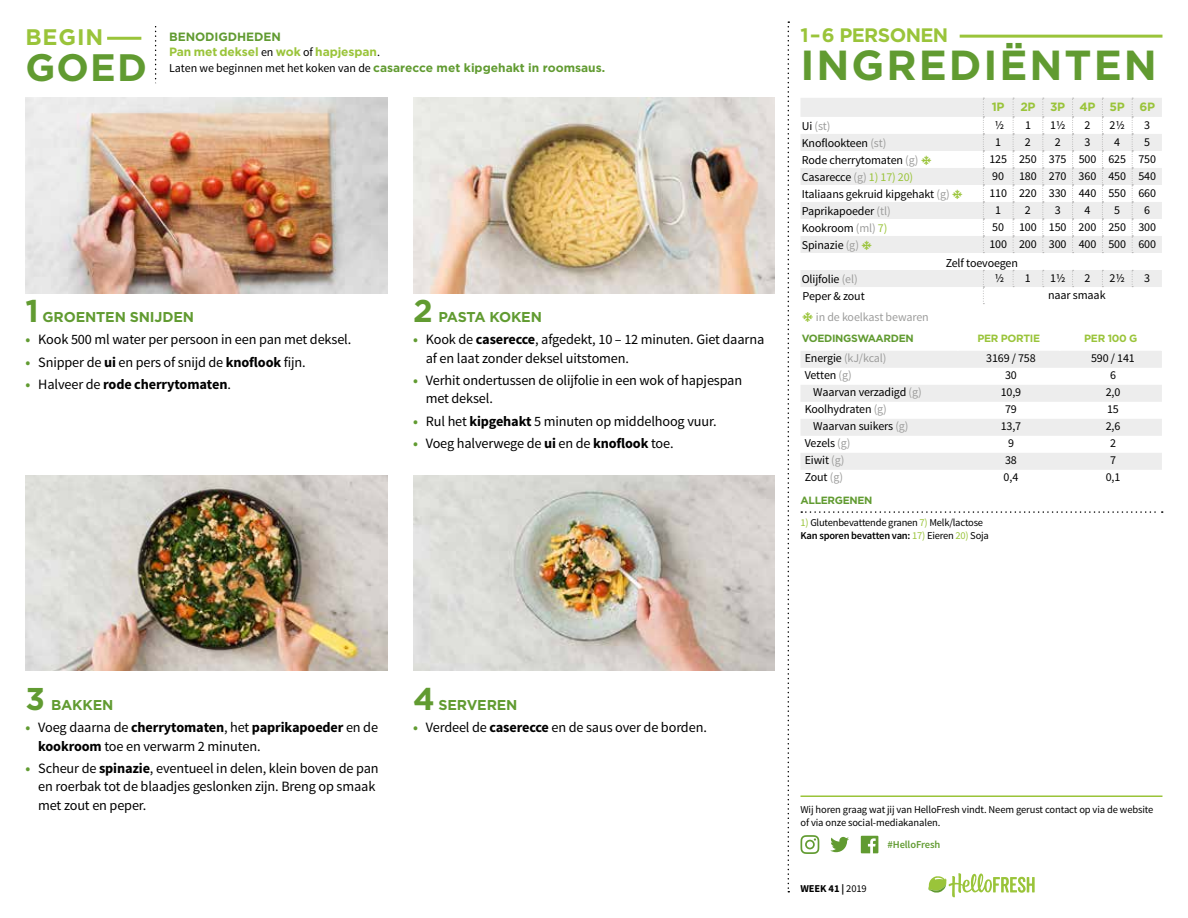
<style>
.page{position:relative;width:1188px;height:918px;background:#fff}
.page>*{position:absolute;margin:0;border:0;box-sizing:border-box;transform-origin:0 0}
.t1{font:700 42px "Gotham";letter-spacing:.05em;color:#619b31}
.t2{font:700 38.25px "Gotham";color:#619b31}
.t3{font:700 22.5px "Gotham";letter-spacing:.04em;color:#9ac43a}
.t4{font:700 19.5px "Gotham";letter-spacing:-.03em;color:#9ac43a}
.t5{font:14.25px/18.3px "Source Sans Pro";letter-spacing:-.01em;color:#000}
.t6{font:700 14.25px "Gotham";letter-spacing:-.01em;color:#619b31}
.t7{font:700 14.25px "Source Sans Pro";letter-spacing:-.01em;color:#000}
.t8{font:12px/18.8px "Source Sans Pro";letter-spacing:-.01em;color:#000}
.t9{font:700 12px/15.6px "Gotham";letter-spacing:-.005em;color:#619b31}
.t10{font:12px "Source Sans Pro";letter-spacing:-.01em;color:#9d9d9c}
.t11{font:700 12px "Gotham";letter-spacing:-.03em;color:#9ac43a}
.t12{font:10.5px/13.5px "Source Sans Pro";letter-spacing:-.01em;color:#000}
.t13{font:700 10.5px "Gotham";letter-spacing:-.03em;color:#619b31}
.t14{font:700 10.5px "Gotham";letter-spacing:-.03em;color:#9ac43a}
.t15{font:600 10.5px "Source Sans Pro";letter-spacing:-.01em;color:#619b31}
.t16{font:700 10.5px "Source Sans Pro";letter-spacing:-.01em;color:#000}
.s1{color:#9ac43a}
.s2{font-family:"Source Sans Pro";font-weight:400;color:#000}
.s3{font-size:31.5px}
.s4{font-weight:700;color:#619b31}
.s5{font-weight:700}
.s6{color:#619b31}
.s7{font-weight:400}
.s8{color:#000}
.s9{color:#9d9d9c}
.s10{font-weight:600}
</style>
<div class="page">
<svg style="left:788px;top:21px;width:1px;height:871px"></svg>
<hr style="left:107px;top:37px;width:34px;height:3px;background:#9ac43a">
<svg style="left:801px;top:835px;width:18px;height:19px"></svg>
<svg style="left:830px;top:837px;width:19px;height:15px"></svg>
<svg style="left:861px;top:836px;width:17px;height:17px"></svg>
<hr style="left:801px;top:795px;width:361px;height:2px;background:#9ac43a">
<svg style="left:928px;top:873px;width:107px;height:24px"></svg>
<hr style="left:960px;top:35px;width:202px;height:3px;background:#9ac43a">
<div style="left:801px;top:270px;width:361px;height:17px;background:#ededed"></div>
<svg style="left:1013px;top:270px;width:1px;height:17px"></svg>
<svg style="left:1042px;top:270px;width:2px;height:17px"></svg>
<svg style="left:1072px;top:270px;width:2px;height:17px"></svg>
<svg style="left:1102px;top:270px;width:1px;height:17px"></svg>
<svg style="left:1132px;top:270px;width:1px;height:17px"></svg>
<svg style="left:983px;top:270px;width:1px;height:34px"></svg>
<svg style="left:801px;top:351px;width:361px;height:119px"></svg>
<svg style="left:801px;top:511px;width:362px;height:2px"></svg>
<img style="left:413px;top:475px;width:362px;height:196px">
<img style="left:26px;top:475px;width:361px;height:196px">
<img style="left:413px;top:98px;width:362px;height:195px">
<img style="left:26px;top:98px;width:361px;height:195px">
<svg style="left:801px;top:98px;width:361px;height:155px"></svg>
<h3 class="t3" style="left:26px;top:23px;width:79px">BEGIN</h3>
<h2 class="t2" style="left:26px;top:42px;width:123px">GOED</h2>
<p class="t9" style="left:169px;top:29px;width:438px">BENODIGDHEDEN<br><span class="s1">Pan met deksel</span> <span class="s2">en</span> <span class="s1">wok</span> <span class="s2">of</span> <span class="s1">hapjespan</span><span class="s2">.<br>Laten we beginnen met het koken van de</span> casarecce met kipgehakt in roomsaus.</p>
<p class="t6" style="left:26px;top:307px;width:170px"><span class="s3">1</span> GROENTEN SNIJDEN</p>
<p class="t5" style="left:26px;top:331px;width:327px"><span class="s4">•</span> Kook 500 ml water per persoon in een pan met deksel.</p>
<p class="t5" style="left:26px;top:353px;width:282px"><span class="s4">•</span> Snipper de <span class="s5">ui</span> en pers of snijd de <span class="s5">knoflook</span> fijn.</p>
<p class="t7" style="left:26px;top:375px;width:207px"><span class="s6">•</span> <span class="s7">Halveer de</span> rode cherrytomaten<span class="s7">.</span></p>
<p class="t6" style="left:413px;top:307px;width:130px"><span class="s3">2</span> PASTA KOKEN</p>
<p class="t5" style="left:426px;top:331px;width:340px;text-indent:-13px"><span class="s4">•</span> Kook de <span class="s5">caserecce</span>, afgedekt, 10 – 12 minuten. Giet daarna af en laat zonder deksel uitstomen.</p>
<p class="t5" style="left:426px;top:371px;width:318px;text-indent:-13px"><span class="s4">•</span> Verhit ondertussen de olijfolie in een wok of hapjespan met deksel.</p>
<p class="t5" style="left:413px;top:412px;width:305px"><span class="s4">•</span> Rul het <span class="s5">kipgehakt</span> 5 minuten op middelhoog vuur.</p>
<p class="t5" style="left:413px;top:435px;width:262px"><span class="s4">•</span> Voeg halverwege de <span class="s5">ui</span> en de <span class="s5">knoflook</span> toe.</p>
<h3 class="t4" style="left:801px;top:22px;width:149px">1 – 6 PERSONEN</h3>
<h1 class="t1" style="left:801px;top:37px;width:358px">INGREDIËNTEN</h1>
<p class="t11" style="left:992px;top:99px;width:14px">1P</p>
<p class="t11" style="left:1020px;top:99px;width:136px">2P 3P 4P 5P 6P</p>
<p class="t10" style="left:802px;top:118px;width:30px"><span class="s8">Ui</span> (st)</p>
<p class="t8" style="left:995px;top:116px;width:11px">1/2</p>
<p class="t8" style="left:1025px;top:116px;width:7px">1</p>
<p class="t8" style="left:1050px;top:116px;width:17px">11/2</p>
<p class="t8" style="left:1085px;top:116px;width:7px">2</p>
<p class="t8" style="left:1110px;top:116px;width:17px">21/2</p>
<p class="t8" style="left:1144px;top:116px;width:7px">3</p>
<p class="t8" style="left:802px;top:134px;width:86px">Knoflookteen <span class="s9">(st)</span></p>
<p class="t8" style="left:995px;top:133px;width:7px">1</p>
<p class="t8" style="left:1025px;top:133px;width:7px">2</p>
<p class="t8" style="left:1055px;top:133px;width:7px">2</p>
<p class="t8" style="left:1085px;top:133px;width:7px">3</p>
<p class="t8" style="left:1114px;top:133px;width:7px">4</p>
<p class="t8" style="left:1144px;top:133px;width:7px">5</p>
<p class="t8" style="left:802px;top:151px;width:118px">Rode cherrytomaten <span class="s9">(g)</span></p>
<p class="t8" style="left:989px;top:150px;width:168px">125 250 375 500 625 750</p>
<p class="t8" style="left:802px;top:168px;width:113px">Casarecce <span class="s9">(g)</span> <span class="s1">1) 17) 20)</span></p>
<p class="t8" style="left:992px;top:167px;width:13px">90</p>
<p class="t8" style="left:1019px;top:167px;width:138px">180 270 360 450 540</p>
<p class="t8" style="left:802px;top:185px;width:150px">Italiaans gekruid kipgehakt <span class="s9">(g)</span></p>
<p class="t8" style="left:989px;top:184px;width:168px">110 220 330 440 550 660</p>
<p class="t8" style="left:802px;top:202px;width:90px">Paprikapoeder <span class="s9">(tl)</span></p>
<p class="t8" style="left:995px;top:201px;width:7px">1</p>
<p class="t8" style="left:1025px;top:201px;width:7px">2</p>
<p class="t8" style="left:1055px;top:201px;width:7px">3</p>
<p class="t8" style="left:1085px;top:201px;width:7px">4</p>
<p class="t8" style="left:1114px;top:201px;width:7px">5</p>
<p class="t8" style="left:1144px;top:201px;width:7px">6</p>
<p class="t8" style="left:802px;top:219px;width:87px">Kookroom <span class="s9">(ml)</span> <span class="s1">7)</span></p>
<p class="t8" style="left:992px;top:218px;width:13px">50</p>
<p class="t8" style="left:1019px;top:218px;width:138px">100 150 200 250 300</p>
<p class="t8" style="left:802px;top:236px;width:59px">Spinazie <span class="s9">(g)</span></p>
<p class="t8" style="left:946px;top:235px;width:212px;text-indent:44px">100 200 300 400 500 600<br>Zelf toevoegen</p>
<p class="t8" style="left:802px;top:270px;width:57px">Olijfolie <span class="s9">(el)</span></p>
<p class="t8" style="left:995px;top:269px;width:11px">1/2</p>
<p class="t8" style="left:1025px;top:269px;width:7px">1</p>
<p class="t8" style="left:1050px;top:269px;width:17px">11/2</p>
<p class="t8" style="left:1085px;top:269px;width:7px">2</p>
<p class="t8" style="left:1110px;top:269px;width:17px">21/2</p>
<p class="t8" style="left:1144px;top:269px;width:7px">3</p>
<p class="t8" style="left:803px;top:287px;width:64px">Peper &amp; zout</p>
<p class="t8" style="left:1048px;top:286px;width:59px">naar smaak</p>
<p class="t10" style="left:816px;top:310px;width:114px">in de koelkast bewaren</p>
<p class="t13" style="left:802px;top:332px;width:114px">VOEDINGSWAARDEN</p>
<p class="t14" style="left:977px;top:332px;width:64px">PER PORTIE</p>
<p class="t14" style="left:1084px;top:332px;width:55px">PER 100 G</p>
<p class="t10" style="left:805px;top:351px;width:83px"><span class="s8">Energie</span> (kJ/kcal)</p>
<p class="t8" style="left:986px;top:349px;width:51px">3169 / 758</p>
<p class="t8" style="left:1091px;top:349px;width:45px">590 / 141</p>
<p class="t8" style="left:805px;top:366px;width:49px">Vetten <span class="s9">(g)</span></p>
<p class="t8" style="left:1005px;top:366px;width:13px">30</p>
<p class="t8" style="left:1110px;top:366px;width:7px">6</p>
<p class="t8" style="left:813px;top:383px;width:110px">Waarvan verzadigd <span class="s9">(g)</span></p>
<p class="t8" style="left:1001px;top:383px;width:22px">10,9</p>
<p class="t8" style="left:1106px;top:383px;width:16px">2,0</p>
<p class="t8" style="left:805px;top:400px;width:84px">Koolhydraten <span class="s9">(g)</span></p>
<p class="t8" style="left:1005px;top:400px;width:13px">79</p>
<p class="t8" style="left:1107px;top:400px;width:13px">15</p>
<p class="t8" style="left:813px;top:417px;width:97px">Waarvan suikers <span class="s9">(g)</span></p>
<p class="t8" style="left:1001px;top:417px;width:22px">13,7</p>
<p class="t8" style="left:1106px;top:417px;width:16px">2,6</p>
<p class="t8" style="left:805px;top:434px;width:47px">Vezels <span class="s9">(g)</span></p>
<p class="t8" style="left:1008px;top:434px;width:7px">9</p>
<p class="t8" style="left:1110px;top:434px;width:7px">2</p>
<p class="t8" style="left:805px;top:451px;width:41px">Eiwit <span class="s9">(g)</span></p>
<p class="t8" style="left:1005px;top:451px;width:13px">38</p>
<p class="t8" style="left:1110px;top:451px;width:7px">7</p>
<p class="t8" style="left:805px;top:468px;width:40px">Zout <span class="s9">(g)</span></p>
<p class="t8" style="left:1004px;top:468px;width:16px">0,4</p>
<p class="t8" style="left:1106px;top:468px;width:16px">0,1</p>
<p class="t13" style="left:801px;top:493px;width:73px">ALLERGENEN</p>
<p class="t12" style="left:801px;top:516px;width:190px"><span class="s1">1)</span> Glutenbevattende granen <span class="s1">7)</span> Melk/lactose<br><span class="s10">Kan sporen bevatten van:</span> <span class="s1">17)</span> Eieren <span class="s1">20)</span> Soja</p>
<p class="t6" style="left:26px;top:695px;width:89px"><span class="s3">3</span> BAKKEN</p>
<p class="t5" style="left:38px;top:719px;width:341px;text-indent:-13px"><span class="s4">•</span> Voeg daarna de <span class="s5">cherrytomaten</span>, het <span class="s5">paprikapoeder</span> en de <span class="s5">kookroom</span> toe en verwarm 2 minuten.</p>
<p class="t5" style="left:38px;top:759px;width:342px;text-indent:-13px"><span class="s4">•</span> Scheur de <span class="s5">spinazie</span>, eventueel in delen, klein boven de pan en roerbak tot de blaadjes geslonken zijn. Breng op smaak met zout en peper.</p>
<p class="t6" style="left:413px;top:695px;width:106px"><span class="s3">4</span> SERVEREN</p>
<p class="t5" style="left:413px;top:719px;width:295px"><span class="s4">•</span> Verdeel de <span class="s5">caserecce</span> en de saus over de borden.</p>
<p class="t12" style="left:801px;top:803px;width:355px">Wij horen graag wat jij van HelloFresh vindt. Neem gerust contact op via de website of via onze social-mediakanalen.</p>
<p class="t15" style="left:888px;top:838px;width:54px">#HelloFresh</p>
<p class="t16" style="left:800px;top:882px;width:68px">WEEK 41 | <span class="s7">2019</span></p>
</div>
